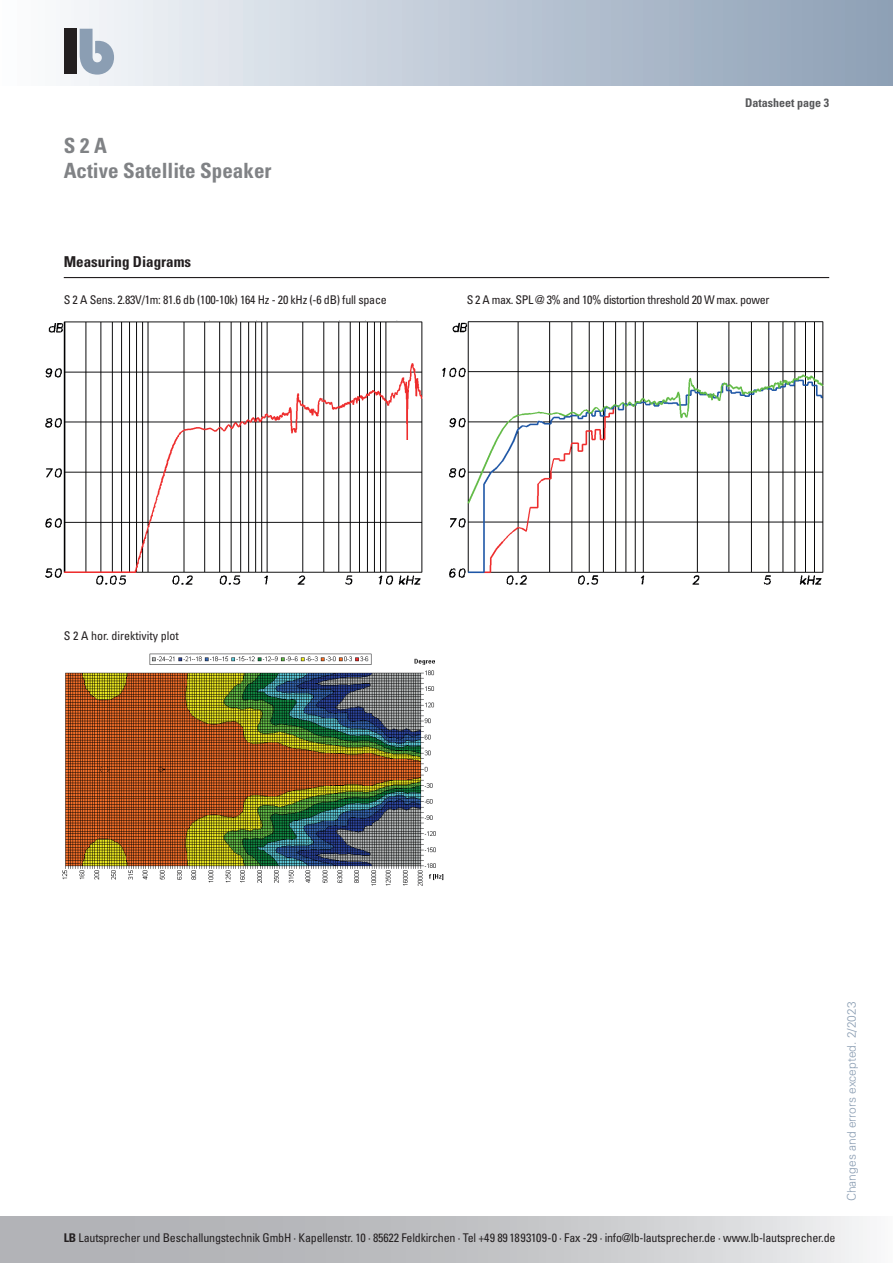
<style>
.page{position:relative;width:893px;height:1263px;background:#fff}
.page>*{position:absolute;margin:0;border:0;box-sizing:border-box;transform-origin:0 0}
.t1{font:700 condensed 21px/25.2px "Univers";color:#808285}
.t2{font:700 condensed 15px "Univers";color:#231f20}
.t3{font:condensed 12px "Univers";letter-spacing:-.015em;color:#231f20}
.t4{font:300 12px "Univers";color:#8b9eb3}
.t5{font:700 condensed 12px "Univers";color:#57585a}
.s1{font-weight:700}
</style>
<div class="page">
<div style="left:0;top:0;width:893px;height:85px;background:linear-gradient(to right,#fbfcfe,#8b9eb5)"></div>
<div style="left:64px;top:29px;width:13px;height:45px;background:#231f20"></div>
<svg style="left:80px;top:29px;width:34px;height:46px"></svg>
<svg style="left:0;top:1216px;width:867px;height:47px;background:#c4c5c8"></svg>
<img style="left:46px;top:321px;width:376px;height:264px">
<hr style="left:64px;top:277px;width:765px;height:1px;background:#231f20">
<img style="left:443px;top:322px;width:381px;height:263px">
<img style="left:62px;top:653px;width:382px;height:232px">
<h1 class="t1" style="left:64px;top:133px;width:209px">S 2 A<br>Active Satellite Speaker</h1>
<p class="t2" style="left:64px;top:253px;width:129px">Measuring Diagrams</p>
<p class="t3" style="left:64px;top:292px;width:324px">S 2 A Sens. 2.83V/1m: 81.6 db (100-10k) 164 Hz - 20 kHz (-6 dB) full space</p>
<p class="t5" style="left:745px;top:96px;width:85px">Datasheet page 3</p>
<p class="t3" style="left:467px;top:292px;width:304px">S 2 A max. SPL @ 3% and 10% distortion threshold 20 W max. power</p>
<p class="t3" style="left:64px;top:628px;width:117px">S 2 A hor. direktivity plot</p>
<p class="t4" style="left:844px;top:1201px;width:201px;rotate:-90deg">Changes and errors excepted. 2/2023</p>
<p class="t3" style="left:64px;top:1230px;width:773px"><span class="s1">LB</span> Lautsprecher und Beschallungstechnik GmbH · Kapellenstr. 10 · 85622 Feldkirchen · Tel +49 89 1893109-0 · Fax -29 · info@lb-lautsprecher.de · www.lb-lautsprecher.de</p>
<p class="t3" style="left:64px;top:1230px;width:768px">lb Lautsprecher und Beschal ungstechnik GmbH · Steinerstr. 15 K 1369 München · Tel +49 89 1893109-0 · Fax -29 · info@lb-lautsprecher.de · www.lb-lautsprecher.de</p>
</div>
